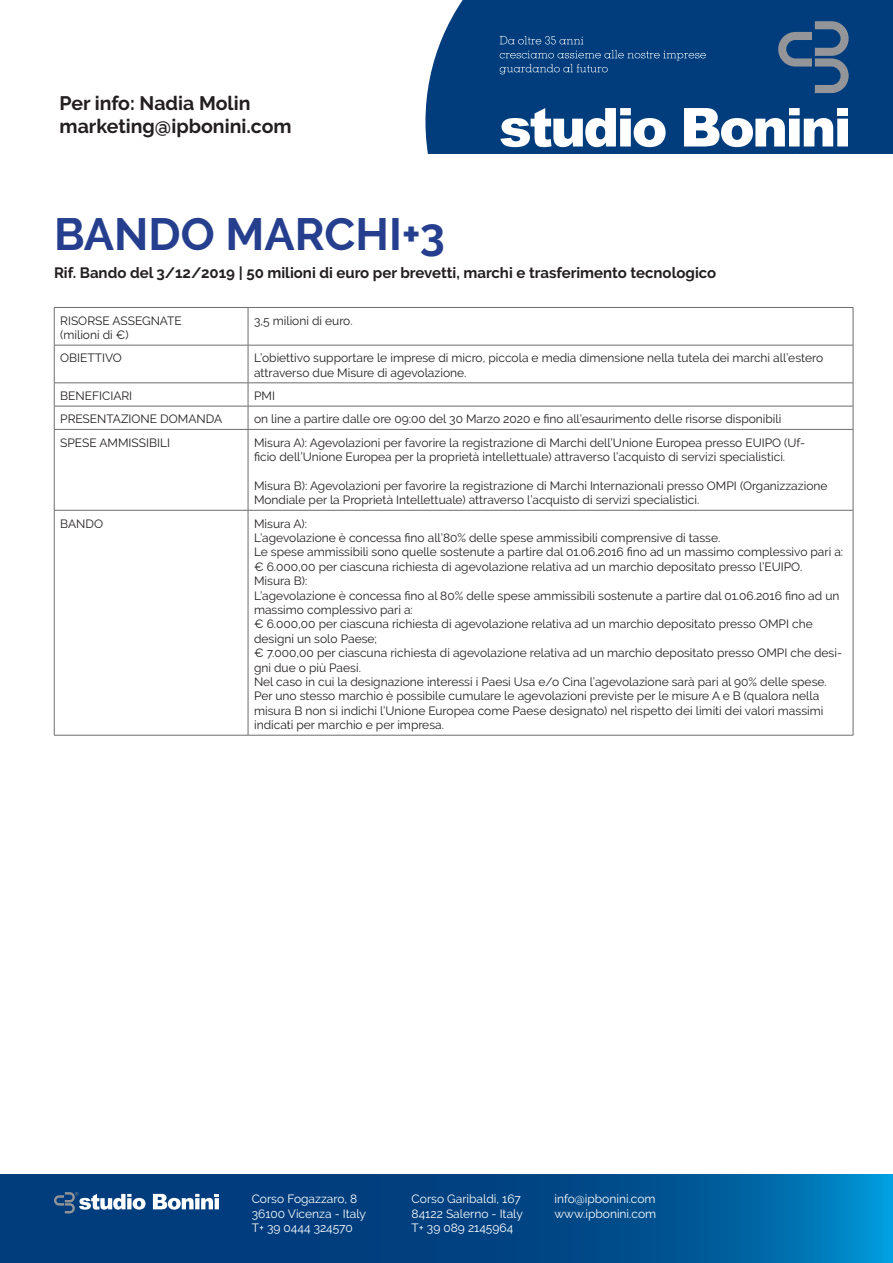
<style>
.page{position:relative;width:893px;height:1263px;background:#fff}
.page>*{position:absolute;margin:0;border:0;box-sizing:border-box;transform-origin:0 0}
.t1{font:700 45px "Raleway";color:#253f8e}
.t2{font:700 19.5px "Raleway";color:#231f20}
.t3{font:700 15px "Raleway";color:#231f20}
.t4{font:12px/14.4px "Raleway";color:#231f20}
.t5{font:12px "Raleway";color:#fff}
</style>
<div class="page">
<div style="left:425px;top:0;width:468px;height:153px;background:#013d7d"></div>
<svg style="left:778px;top:21px;width:71px;height:72px;background:#345c86"></svg>
<svg style="left:684px;top:108px;width:149px;height:39px"></svg>
<svg style="left:499px;top:104px;width:167px;height:43px"></svg>
<div style="left:837px;top:108px;width:11px;height:7px;background:#fff"></div>
<div style="left:837px;top:119px;width:11px;height:27px;background:#fff"></div>
<svg style="left:500px;top:36px;width:206px;height:38px;background:#144b86"></svg>
<hr style="left:54px;top:307px;width:194px;height:1px;background:#6c6d70">
<hr style="left:54px;top:308px;width:1px;height:37px;background:#6c6d70">
<hr style="left:248px;top:307px;width:605px;height:1px;background:#6c6d70">
<hr style="left:248px;top:308px;width:1px;height:37px;background:#6c6d70">
<hr style="left:853px;top:308px;width:1px;height:37px;background:#6c6d70">
<hr style="left:54px;top:345px;width:194px;height:1px;background:#6c6d70">
<hr style="left:54px;top:345px;width:1px;height:38px;background:#6c6d70">
<hr style="left:248px;top:345px;width:605px;height:1px;background:#6c6d70">
<hr style="left:248px;top:345px;width:1px;height:38px;background:#6c6d70">
<hr style="left:853px;top:345px;width:1px;height:38px;background:#6c6d70">
<hr style="left:54px;top:383px;width:194px;height:1px;background:#6c6d70">
<hr style="left:248px;top:383px;width:605px;height:1px;background:#6c6d70">
<hr style="left:54px;top:406px;width:194px;height:1px;background:#6c6d70">
<svg style="left:54px;top:383px;width:1px;height:46px"></svg>
<hr style="left:248px;top:406px;width:605px;height:1px;background:#6c6d70">
<svg style="left:248px;top:383px;width:1px;height:46px"></svg>
<svg style="left:853px;top:383px;width:1px;height:46px"></svg>
<hr style="left:54px;top:429px;width:194px;height:1px;background:#6c6d70">
<hr style="left:54px;top:430px;width:1px;height:80px;background:#6c6d70">
<hr style="left:248px;top:429px;width:605px;height:1px;background:#6c6d70">
<hr style="left:248px;top:430px;width:1px;height:80px;background:#6c6d70">
<hr style="left:853px;top:430px;width:1px;height:80px;background:#6c6d70">
<hr style="left:54px;top:510px;width:194px;height:1px;background:#6c6d70">
<hr style="left:54px;top:510px;width:1px;height:225px;background:#6c6d70">
<hr style="left:248px;top:510px;width:605px;height:1px;background:#6c6d70">
<hr style="left:248px;top:510px;width:1px;height:225px;background:#6c6d70">
<hr style="left:853px;top:510px;width:1px;height:225px;background:#6c6d70">
<hr style="left:54px;top:735px;width:194px;height:1px;background:#6c6d70">
<hr style="left:248px;top:735px;width:605px;height:1px;background:#6c6d70">
<svg style="left:0;top:1175px;width:893px;height:88px;background:#004d8d"></svg>
<svg style="left:54px;top:1192px;width:92px;height:21px"></svg>
<svg style="left:153px;top:1194px;width:66px;height:15px"></svg>
<hr style="left:215px;top:1198px;width:4px;height:11px;background:#fff">
<p class="t2" style="left:60px;top:92px;width:192px">Per info: Nadia Molin</p>
<p class="t2" style="left:60px;top:115px;width:234px">marketing@ipbonini.com</p>
<p class="t1" style="left:54px;top:208px;width:392px">BANDO MARCHI+3</p>
<p class="t3" style="left:54px;top:264px;width:664px">Rif. Bando del 3/12/2019 | 50 milioni di euro per brevetti, marchi e trasferimento tecnologico</p>
<p class="t4" style="left:60px;top:313px;width:123px">RISORSE ASSEGNATE (milioni di €)</p>
<p class="t4" style="left:254px;top:313px;width:100px">3,5 milioni di euro.</p>
<p class="t4" style="left:60px;top:351px;width:63px">OBIETTIVO</p>
<p class="t4" style="left:254px;top:351px;width:571px">L’obiettivo supportare le imprese di micro, piccola e media dimensione nella tutela dei marchi all’estero attraverso due Misure di agevolazione.</p>
<p class="t4" style="left:60px;top:389px;width:74px">BENEFICIARI</p>
<p class="t4" style="left:254px;top:389px;width:22px">PMI</p>
<p class="t4" style="left:60px;top:412px;width:163px">PRESENTAZIONE DOMANDA</p>
<p class="t4" style="left:254px;top:412px;width:529px">on line a partire dalle ore 09:00 del 30 Marzo 2020 e fino all’esaurimento delle risorse disponibili</p>
<p class="t4" style="left:60px;top:435px;width:111px">SPESE AMMISSIBILI</p>
<p class="t4" style="left:254px;top:435px;width:553px">Misura A): Agevolazioni per favorire la registrazione di Marchi dell’Unione Europea presso EUIPO (Uf&shy;ficio dell’Unione Europea per la proprietà intellettuale) attraverso l’acquisto di servizi specialistici.</p>
<p class="t4" style="left:254px;top:478px;width:575px">Misura B): Agevolazioni per favorire la registrazione di Marchi Internazionali presso OMPI (Organizzazione<br>Mondiale per la Proprietà Intellettuale) attraverso l’acquisto di servizi specialistici.</p>
<p class="t4" style="left:60px;top:516px;width:44px">BANDO</p>
<p class="t4" style="left:254px;top:516px;width:55px">Misura A):</p>
<p class="t4" style="left:254px;top:530px;width:468px">L’agevolazione è concessa fino all’80% delle spese ammissibili comprensive di tasse.</p>
<p class="t4" style="left:254px;top:545px;width:591px">Le spese ammissibili sono quelle sostenute a partire dal 01.06.2016 fino ad un massimo complessivo pari a:</p>
<p class="t4" style="left:254px;top:559px;width:550px">€ 6.000,00 per ciascuna richiesta di agevolazione relativa ad un marchio depositato presso l’EUIPO.</p>
<p class="t4" style="left:254px;top:574px;width:55px">Misura B):</p>
<p class="t4" style="left:254px;top:588px;width:587px">L’agevolazione è concessa fino al 80% delle spese ammissibili sostenute a partire dal 01.06.2016 fino ad un massimo complessivo pari a:</p>
<p class="t4" style="left:254px;top:617px;width:560px">€ 6.000,00 per ciascuna richiesta di agevolazione relativa ad un marchio depositato presso OMPI che designi un solo Paese;</p>
<p class="t4" style="left:254px;top:646px;width:590px">€ 7.000,00 per ciascuna richiesta di agevolazione relativa ad un marchio depositato presso OMPI che desi&shy;gni due o più Paesi.</p>
<p class="t4" style="left:254px;top:674px;width:574px">Nel caso in cui la designazione interessi i Paesi Usa e/o Cina l’agevolazione sarà pari al 90% delle spese.<br>Per uno stesso marchio è possibile cumulare le agevolazioni previste per le misure A e B (qualora nella misura B non si indichi l’Unione Europea come Paese designato) nel rispetto dei limiti dei valori massimi indicati per marchio e per impresa.</p>
<p class="t5" style="left:252px;top:1192px;width:107px">Corso Fogazzaro, 8</p>
<p class="t5" style="left:252px;top:1206px;width:116px">36100 Vicenza - Italy</p>
<p class="t5" style="left:252px;top:1221px;width:103px">T+ 39 0444 324570</p>
<p class="t5" style="left:412px;top:1192px;width:111px">Corso Garibaldi, 167</p>
<p class="t5" style="left:412px;top:1206px;width:113px">84122 Salerno - Italy</p>
<p class="t5" style="left:412px;top:1221px;width:103px">T+ 39 089 2145964</p>
<p class="t5" style="left:554px;top:1192px;width:103px">info@ipbonini.com</p>
<p class="t5" style="left:554px;top:1206px;width:103px">www.ipbonini.com</p>
</div>
